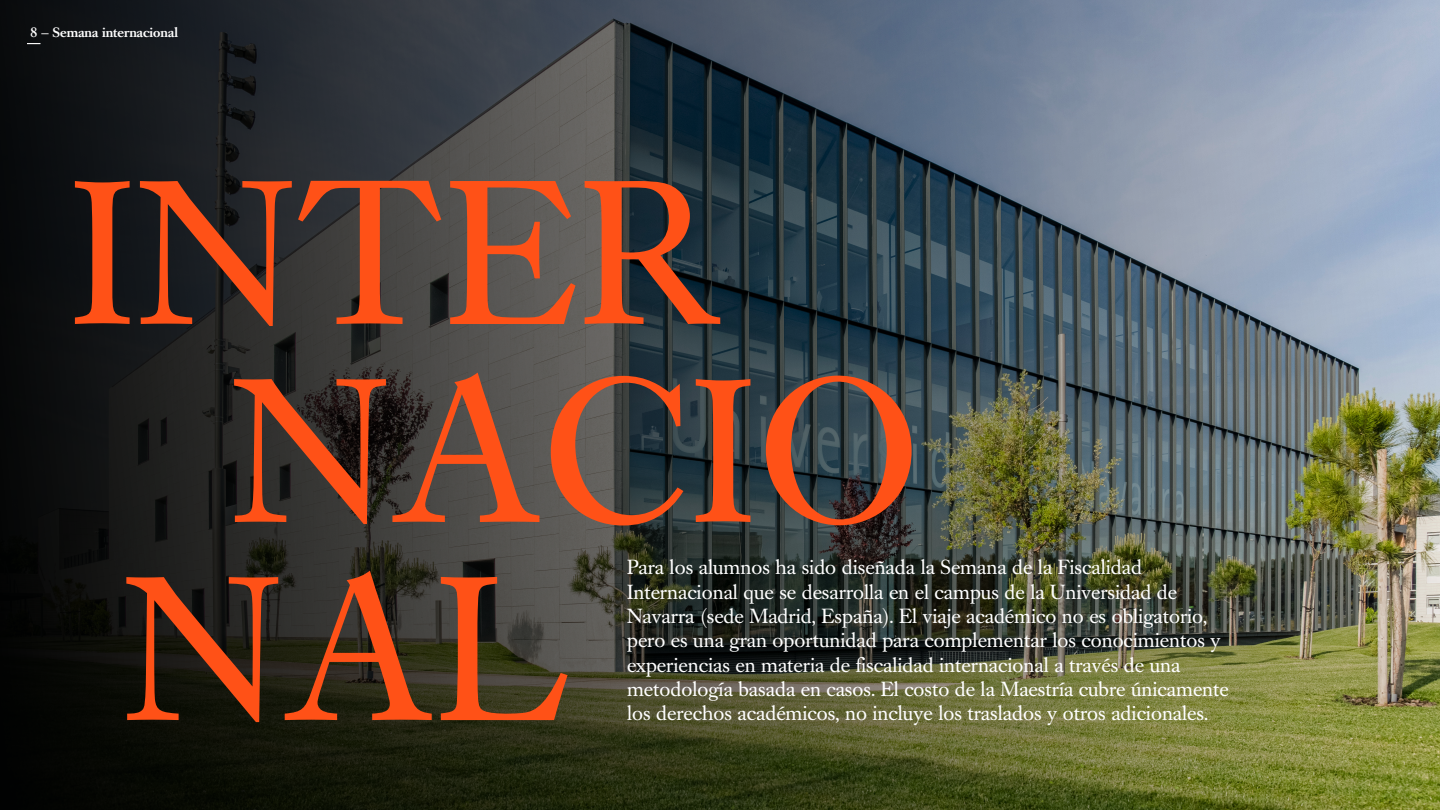
<style>
.page{position:relative;width:1440px;height:810px;background:#fff}
.page>*{position:absolute;margin:0;border:0;box-sizing:border-box;transform-origin:0 0}
.t1{font:202.5px "Caslon Book BE";letter-spacing:.02em;color:#ff5117}
.t2{font:20.25px/24.3px "Caslon Book BE";color:#fff}
.t3{font:500 13.5px "Caslon Book BE";color:#fff}
</style>
<div class="page">
<img style="left:0;top:0;width:1440px;height:810px">
<svg style="left:27px;top:43px;width:13px;height:1px"></svg>
<p class="t3" style="left:31px;top:25px;width:149px">8 — Semana internacional</p>
<h1 class="t1" style="left:71px;top:137px;width:651px">INTER</h1>
<h1 class="t1" style="left:232px;top:335px;width:689px">NACIO</h1>
<h1 class="t1" style="left:125px;top:533px;width:444px">NAL</h1>
<p class="t2" style="left:627px;top:556px;width:603px">Para los alumnos ha sido diseñada la Semana de la Fiscalidad Internacional que se desarrolla en el campus de la Universidad de Navarra (sede Madrid, España). El viaje académico no es obligatorio, pero es una gran oportunidad para complementar los conocimientos y experiencias en materia de fiscalidad internacional a través de una metodología basada en casos. El costo de la Maestría cubre únicamente los derechos académicos, no incluye los traslados y otros adicionales.</p>
</div>
